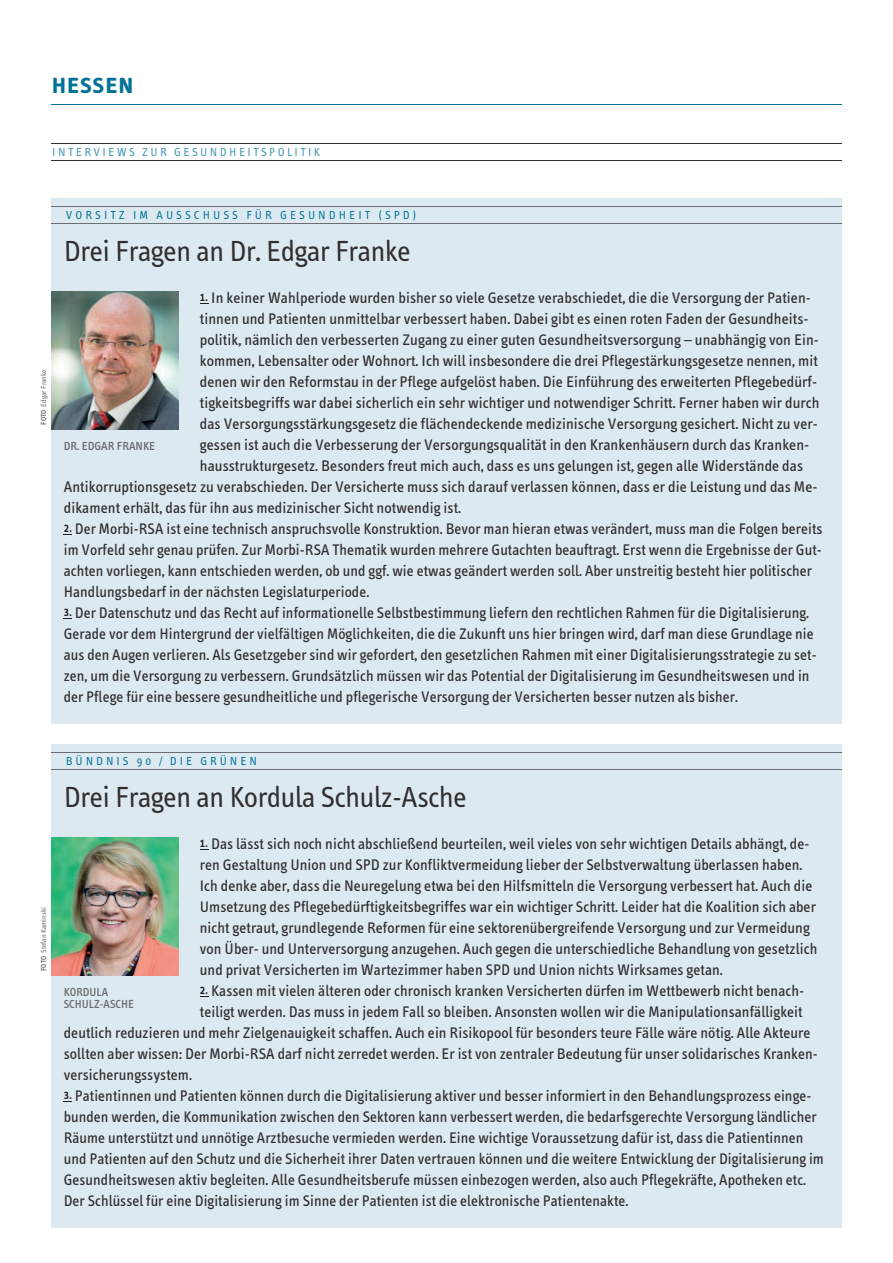
<style>
.page{position:relative;width:893px;height:1263px;background:#fff}
.page>*{position:absolute;margin:0;border:0;box-sizing:border-box;transform-origin:0 0}
.t1{font:30px "Info Text";letter-spacing:-.015em;color:#312f30}
.t2{font:30px "Info Text Semi Bold Caps";color:#007297}
.t3{font:15.75px/21px "Info Text";letter-spacing:.005em;color:#312f30}
.t4{font:12px "Info Text";letter-spacing:.25em;color:#007297}
.t5{font:500 12px/12px "Info Text";color:#6c6d70}
.t6{font:12px "Info Text";letter-spacing:.2em;color:#3c93b3}
.t7{font:7.5px "Info Text";color:#6c6d70}
.s1{font-weight:600}
.s2{font-family:"Info OT Text";font-weight:600;font-size:12px;color:#231f20}
</style>
<div class="page">
<hr style="left:51px;top:105px;width:791px;height:1px;background:#007297">
<div style="left:51px;top:198px;width:791px;height:525px;background:#dde9f1"></div>
<hr style="left:51px;top:206px;width:791px;height:1px;background:#6c6d70">
<hr style="left:51px;top:223px;width:791px;height:1px;background:#6c6d70">
<img style="left:51px;top:292px;width:128px;height:137px">
<hr style="left:51px;top:143px;width:791px;height:1px;background:#312f30">
<hr style="left:51px;top:160px;width:791px;height:1px;background:#312f30">
<div style="left:51px;top:744px;width:791px;height:483px;background:#dde9f1"></div>
<hr style="left:51px;top:752px;width:791px;height:1px;background:#6c6d70">
<hr style="left:51px;top:769px;width:791px;height:1px;background:#6c6d70">
<img style="left:51px;top:838px;width:128px;height:137px">
<h1 class="t2" style="left:51px;top:66px;width:85px">hessen</h1>
<p class="t6" style="left:52px;top:145px;width:269px">INTERVIEWS ZUR GESUNDHEITSPOLITIK</p>
<p class="t7" style="left:39px;top:425px;width:57px;rotate:-90deg"><span class="s1">FOTO</span> Edgar Franke</p>
<p class="t4" style="left:66px;top:208px;width:352px">VORSITZ IM AUSSCHUSS FÜR GESUNDHEIT (SPD)</p>
<h1 class="t1" style="left:64px;top:234px;width:349px">Drei Fragen an Dr. Edgar Franke</h1>
<p class="t3" style="left:200px;top:287px;width:613px"><span class="s2">1.</span> In keiner Wahlperiode wurden bisher so viele Gesetze verabschiedet, die die Versorgung der Patien-</p>
<p class="t3" style="left:200px;top:308px;width:610px">tinnen und Patienten unmittelbar verbessert haben. Dabei gibt es einen roten Faden der Gesundheits-</p>
<p class="t3" style="left:200px;top:329px;width:621px">politik, nämlich den verbesserten Zugang zu einer guten Gesundheitsversorgung – unabhängig von Ein-</p>
<p class="t3" style="left:200px;top:350px;width:620px">kommen, Lebensalter oder Wohnort. Ich will insbesondere die drei Pflegestärkungsgesetze nennen, mit</p>
<p class="t3" style="left:200px;top:371px;width:619px">denen wir den Reformstau in der Pflege aufgelöst haben. Die Einführung des erweiterten Pflegebedürf-</p>
<p class="t3" style="left:200px;top:392px;width:621px">tigkeitsbegriffs war dabei sicherlich ein sehr wichtiger und notwendiger Schritt. Ferner haben wir durch</p>
<p class="t3" style="left:200px;top:413px;width:619px">das Versorgungsstärkungsgesetz die flächendeckende medizinische Versorgung gesichert. Nicht zu ver-</p>
<p class="t3" style="left:200px;top:434px;width:611px">gessen ist auch die Verbesserung der Versorgungsqualität in den Krankenhäusern durch das Kranken-</p>
<p class="t3" style="left:200px;top:455px;width:605px">hausstrukturgesetz. Besonders freut mich auch, dass es uns gelungen ist, gegen alle Widerstände das</p>
<p class="t3" style="left:64px;top:476px;width:755px">Antikorruptionsgesetz zu verabschieden. Der Versicherte muss sich darauf verlassen können, dass er die Leistung und das Me-</p>
<p class="t3" style="left:64px;top:497px;width:399px">dikament erhält, das für ihn aus medizinischer Sicht notwendig ist.</p>
<p class="t3" style="left:64px;top:518px;width:760px"><span class="s2">2.</span> Der Morbi-RSA ist eine technisch anspruchsvolle Konstruktion. Bevor man hieran etwas verändert, muss man die Folgen bereits im Vorfeld sehr genau prüfen. Zur Morbi-RSA Thematik wurden mehrere Gutachten beauftragt. Erst wenn die Ergebnisse der Gut&shy;achten vorliegen, kann entschieden werden, ob und ggf. wie etwas geändert werden soll. Aber unstreitig besteht hier politischer Handlungsbedarf in der nächsten Legislaturperiode.</p>
<p class="t3" style="left:64px;top:602px;width:754px"><span class="s2">3.</span> Der Datenschutz und das Recht auf informationelle Selbstbestimmung liefern den rechtlichen Rahmen für die Digitalisierung.<br>Gerade vor dem Hintergrund der vielfältigen Möglichkeiten, die die Zukunft uns hier bringen wird, darf man diese Grundlage nie aus den Augen verlieren. Als Gesetzgeber sind wir gefordert, den gesetzlichen Rahmen mit einer Digitalisierungsstrategie zu set&shy;zen, um die Versorgung zu verbessern. Grundsätzlich müssen wir das Potential der Digitalisierung im Gesundheitswesen und in der Pflege für eine bessere gesundheitliche und pflegerische Versorgung der Versicherten besser nutzen als bisher.</p>
<p class="t5" style="left:64px;top:440px;width:93px">DR. EDGAR FRANKE</p>
<p class="t7" style="left:39px;top:971px;width:65px;rotate:-90deg"><span class="s1">FOTO</span> Stefan Kaminski</p>
<p class="t4" style="left:66px;top:754px;width:193px">BÜNDNIS 90 / DIE GRÜNEN</p>
<h1 class="t1" style="left:64px;top:780px;width:405px">Drei Fragen an Kordula Schulz-Asche</h1>
<p class="t3" style="left:200px;top:833px;width:619px"><span class="s2">1.</span> Das lässt sich noch nicht abschließend beurteilen, weil vieles von sehr wichtigen Details abhängt, de&shy;ren Gestaltung Union und SPD zur Konfliktvermeidung lieber der Selbstverwaltung überlassen haben.<br>Ich denke aber, dass die Neuregelung etwa bei den Hilfsmitteln die Versorgung verbessert hat. Auch die Umsetzung des Pflegebedürftigkeitsbegriffes war ein wichtiger Schritt. Leider hat die Koalition sich aber nicht getraut, grundlegende Reformen für eine sektorenübergreifende Versorgung und zur Vermeidung von Über- und Unterversorgung anzugehen. Auch gegen die unterschiedliche Behandlung von gesetzlich und privat Versicherten im Wartezimmer haben SPD und Union nichts Wirksames getan.</p>
<p class="t3" style="left:200px;top:980px;width:606px"><span class="s2">2.</span> Kassen mit vielen älteren oder chronisch kranken Versicherten dürfen im Wettbewerb nicht benach-</p>
<p class="t3" style="left:200px;top:1001px;width:604px">teiligt werden. Das muss in jedem Fall so bleiben. Ansonsten wollen wir die Manipulationsanfälligkeit</p>
<p class="t3" style="left:64px;top:1022px;width:748px">deutlich reduzieren und mehr Zielgenauigkeit schaffen. Auch ein Risikopool für besonders teure Fälle wäre nötig. Alle Akteure</p>
<p class="t3" style="left:64px;top:1043px;width:756px">sollten aber wissen: Der Morbi-RSA darf nicht zerredet werden. Er ist von zentraler Bedeutung für unser solidarisches Kranken-</p>
<p class="t3" style="left:64px;top:1064px;width:130px">versicherungssystem.</p>
<p class="t3" style="left:64px;top:1085px;width:762px"><span class="s2">3.</span> Patientinnen und Patienten können durch die Digitalisierung aktiver und besser informiert in den Behandlungsprozess einge&shy;bunden werden, die Kommunikation zwischen den Sektoren kann verbessert werden, die bedarfsgerechte Versorgung ländlicher Räume unterstützt und unnötige Arztbesuche vermieden werden. Eine wichtige Voraussetzung dafür ist, dass die Patientinnen und Patienten auf den Schutz und die Sicherheit ihrer Daten vertrauen können und die weitere Entwicklung der Digitalisierung im Gesundheitswesen aktiv begleiten. Alle Gesundheitsberufe müssen einbezogen werden, also auch Pflegekräfte, Apotheken etc.<br>Der Schlüssel für eine Digitalisierung im Sinne der Patienten ist die elektronische Patientenakte.</p>
<p class="t5" style="left:64px;top:986px;width:72px">KORDULA<br>SCHULZ-ASCHE</p>
</div>
